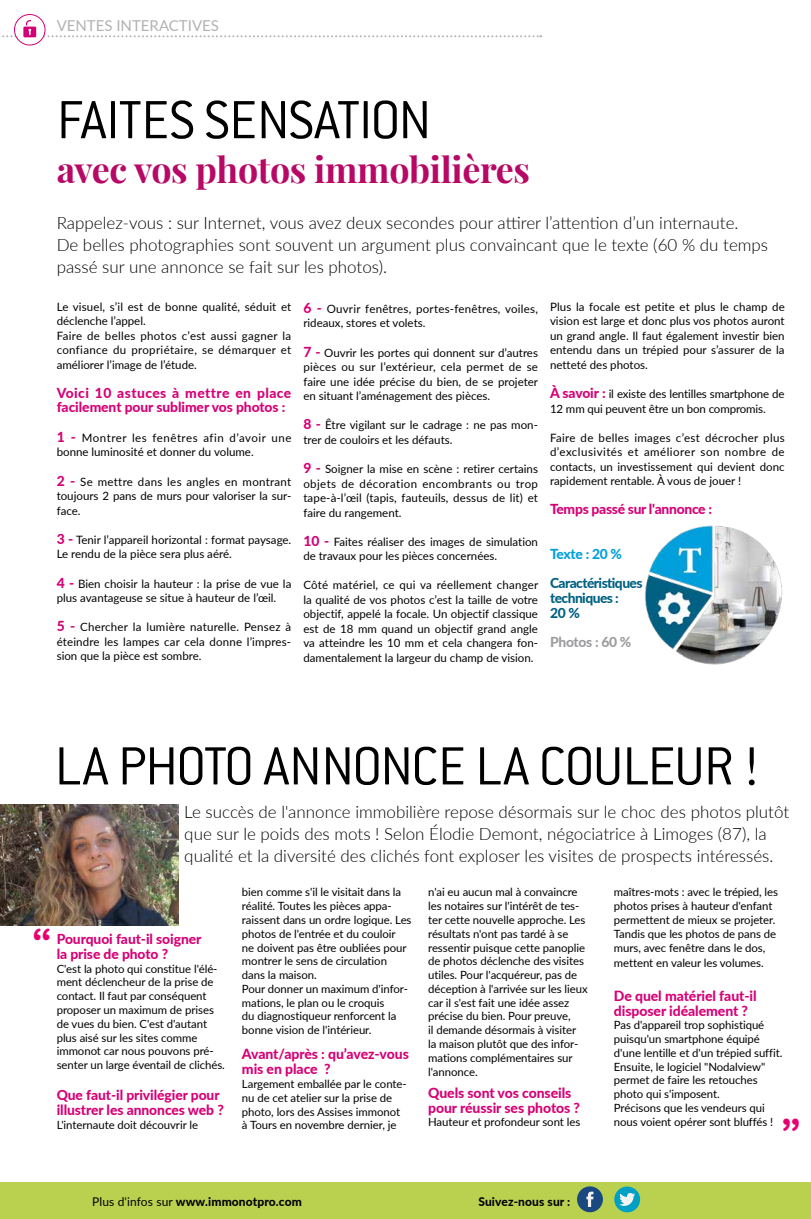
<style>
.page{position:relative;width:811px;height:1219px;background:#fff}
.page>*{position:absolute;margin:0;border:0;box-sizing:border-box;transform-origin:0 0}
.t1{font:300 59px "Conduit ITC";letter-spacing:-.02em;color:#000}
.t2{font:41.5px "Arial Rounded MT Bold";color:#e80070}
.t3{font:700 35.8px "Playfair Display";letter-spacing:-.01em;color:#b70866}
.t4{font:300 17px/22px "Lato";color:#000}
.t5{font:15px "Lato";color:#b1b2b3}
.t6{font:800 14px/15px "Lato";letter-spacing:-.005em;color:#d60076}
.t7{font:800 13.8px/14.8px "Lato";letter-spacing:-.005em;color:#d60076}
.t8{font:800 13.8px/14.8px "Lato";letter-spacing:-.04em;color:#006183}
.t9{font:800 13.8px "Lato";letter-spacing:-.02em;color:#9d9da0}
.t10{font:800 13.8px "Lato";letter-spacing:-.025em;color:#00a0db}
.t11{font:800 12px "Lato";letter-spacing:.01em;color:#000}
.t12{font:11.5px/14.5px "Lato";color:#000}
.t13{font:11.3px/13.8px "Lato";letter-spacing:-.005em;color:#000}
.s1{font-weight:800;font-size:13.8px;color:#d60076}
.s2{font-weight:400}
</style>
<div class="page">
<div style="left:0;top:1182px;width:811px;height:37px;background:#bad150"></div>
<div style="left:577px;top:1186px;width:26px;height:26px;background:#1a4880;border-radius:50%"></div>
<svg style="left:586px;top:1192px;width:8px;height:15px"></svg>
<div style="left:614px;top:1186px;width:26px;height:26px;background:#00a0c5;border-radius:50%"></div>
<svg style="left:619px;top:1193px;width:16px;height:13px"></svg>
<svg style="left:14px;top:15px;width:31px;height:30px"></svg>
<svg style="left:2px;top:20px;width:539px;height:17px"></svg>
<div style="left:14px;top:14px;width:31px;height:31px;border:1px solid #d60076;border-radius:50%"></div>
<img style="left:645px;top:525px;width:138px;height:140px">
<img style="left:0;top:804px;width:179px;height:121px">
<h3 class="t5" style="left:57px;top:15px;width:164px">VENTES INTERACTIVES</h3>
<h1 class="t1" style="left:57px;top:88px;width:376px">FAITES SENSATION</h1>
<h3 class="t3" style="left:57px;top:147px;width:475px">avec vos photos immobilières</h3>
<h3 class="t4" style="left:57px;top:211px;width:713px">Rappelez-vous : sur Internet, vous avez deux secondes pour attirer l’attention d’un internaute.<br>De belles photographies sont souvent un argument plus convaincant que le texte (60 % du temps passé sur une annonce se fait sur les photos).</h3>
<p class="t12" style="left:57px;top:299px;width:236px">Le visuel, s’il est de bonne qualité, séduit et déclenche l’appel.<br>Faire de belles photos c’est aussi gagner la confiance du propriétaire, se démarquer et améliorer l’image de l’étude.</p>
<p class="t7" style="left:57px;top:385px;width:236px">Voici 10 astuces à mettre en place facilement pour sublimer vos photos :</p>
<p class="t12" style="left:57px;top:430px;width:236px"><span class="s1">1 -</span> Montrer les fenêtres afin d’avoir une bonne luminosité et donner du volume.</p>
<p class="t12" style="left:57px;top:474px;width:236px;text-align:justify"><span class="s1">2 -</span> Se mettre dans les angles en montrant toujours 2 pans de murs pour valoriser la sur&shy;face.</p>
<p class="t12" style="left:57px;top:532px;width:236px"><span class="s1">3 -</span> Tenir l’appareil horizontal : format paysage.<br>Le rendu de la pièce sera plus aéré.</p>
<p class="t12" style="left:57px;top:576px;width:236px"><span class="s1">4 -</span> Bien choisir la hauteur : la prise de vue la plus avantageuse se situe à hauteur de l’œil.</p>
<p class="t12" style="left:57px;top:619px;width:236px;text-align:justify"><span class="s1">5 -</span> Chercher la lumière naturelle. Pensez à éteindre les lampes car cela donne l’impres&shy;sion que la pièce est sombre.</p>
<p class="t12" style="left:303px;top:301px;width:236px"><span class="s1">6 -</span> Ouvrir fenêtres, portes-fenêtres, voiles, rideaux, stores et volets.</p>
<p class="t12" style="left:303px;top:345px;width:236px;text-align:justify"><span class="s1">7 -</span> Ouvrir les portes qui donnent sur d’autres pièces ou sur l’extérieur, cela permet de se faire une idée précise du bien, de se projeter en situant l’aménagement des pièces.</p>
<p class="t12" style="left:303px;top:417px;width:236px"><span class="s1">8 -</span> Être vigilant sur le cadrage : ne pas mon&shy;trer de couloirs et les défauts.</p>
<p class="t12" style="left:303px;top:461px;width:236px;text-align:justify"><span class="s1">9 -</span> Soigner la mise en scène : retirer certains objets de décoration encombrants ou trop tape-à-l’œil (tapis, fauteuils, dessus de lit) et faire du rangement.</p>
<p class="t12" style="left:303px;top:534px;width:236px"><span class="s1">10 -</span> Faites réaliser des images de simulation de travaux pour les pièces concernées.</p>
<p class="t12" style="left:303px;top:577px;width:236px;text-align:justify">Côté matériel, ce qui va réellement changer la qualité de vos photos c’est la taille de votre objectif, appelé la focale. Un objectif classique est de 18 mm quand un objectif grand angle va atteindre les 10 mm et cela changera fon&shy;damentalement la largeur du champ de vision.</p>
<p class="t12" style="left:550px;top:299px;width:236px;text-align:justify">Plus la focale est petite et plus le champ de vision est large et donc plus vos photos auront un grand angle. Il faut également investir bien entendu dans un trépied pour s’assurer de la netteté des photos.</p>
<p class="t12" style="left:550px;top:386px;width:236px"><span class="s1">À savoir :</span> il existe des lentilles smartphone de<br>12 mm qui peuvent être un bon compromis.</p>
<p class="t12" style="left:550px;top:430px;width:236px;text-align:justify">Faire de belles images c’est décrocher plus d’exclusivités et améliorer son nombre de contacts, un investissement qui devient donc rapidement rentable. À vous de jouer !</p>
<p class="t7" style="left:550px;top:501px;width:163px">Temps passé sur l'annonce :</p>
<p class="t10" style="left:550px;top:543px;width:73px">Texte : 20 %</p>
<p class="t8" style="left:550px;top:575px;width:94px">Caractéristiques techniques :<br>20 %</p>
<p class="t9" style="left:550px;top:632px;width:83px">Photos : 60 %</p>
<h1 class="t1" style="left:55px;top:734px;width:705px">LA PHOTO ANNONCE LA COULEUR !</h1>
<p class="t4" style="left:184px;top:800px;width:606px">Le succès de l'annonce immobilière repose désormais sur le choc des photos plutôt que sur le poids des mots ! Selon Élodie Demont, négociatrice à Limoges (87), la qualité et la diversité des clichés font exploser les visites de prospects intéressés.</p>
<h2 class="t2" style="left:32px;top:920px;width:20px">“</h2>
<p class="t7" style="left:57px;top:931px;width:146px">Pourquoi faut-il soigner la prise de photo ?</p>
<p class="t13" style="left:57px;top:961px;width:170px">C'est la photo qui constitue l'élé&shy;ment déclencheur de la prise de contact. Il faut par conséquent proposer un maximum de prises de vues du bien. C'est d'autant plus aisé sur les sites comme immonot car nous pouvons pré&shy;senter un large éventail de clichés.</p>
<p class="t7" style="left:57px;top:1087px;width:164px">Que faut-il privilégier pour</p>
<p class="t6" style="left:57px;top:1102px;width:169px">illustrer les annonces web ?</p>
<p class="t13" style="left:57px;top:1117px;width:143px">L'internaute doit découvrir le</p>
<p class="t13" style="left:242px;top:885px;width:171px">bien comme s'il le visitait dans la réalité. Toutes les pièces appa&shy;raissent dans un ordre logique. Les photos de l'entrée et du couloir<br>ne doivent pas être oubliées pour montrer le sens de circulation dans la maison.<br>Pour donner un maximum d'infor&shy;mations, le plan ou le croquis<br>du diagnostiqueur renforcent la bonne vision de l'intérieur.</p>
<p class="t6" style="left:242px;top:1046px;width:168px">Avant/après : qu’avez-vous mis en place ?</p>
<p class="t13" style="left:242px;top:1076px;width:166px">Largement emballée par le conte&shy;nu de cet atelier sur la prise de photo, lors des Assises immonot à Tours en novembre dernier, je</p>
<p class="t13" style="left:428px;top:885px;width:161px">n'ai eu aucun mal à convaincre les notaires sur l'intérêt de tes&shy;ter cette nouvelle approche. Les résultats n'ont pas tardé à se ressentir puisque cette panoplie de photos déclenche des visites utiles. Pour l'acquéreur, pas de déception à l'arrivée sur les lieux car il s'est fait une idée assez précise du bien. Pour preuve,<br>il demande désormais à visiter<br>la maison plutôt que des infor&shy;mations complémentaires sur l'annonce.</p>
<p class="t6" style="left:428px;top:1084px;width:153px">Quels sont vos conseils pour réussir ses photos ?</p>
<p class="t13" style="left:428px;top:1115px;width:154px">Hauteur et profondeur sont les</p>
<p class="t11" style="left:93px;top:1193px;width:219px"><span class="s2">Plus d'infos sur</span> www.services-nego.com</p>
<p class="t11" style="left:208px;top:1193px;width:95px">immonotpro.com</p>
<p class="t11" style="left:478px;top:1193px;width:41px">Suivez-</p>
<p class="t11" style="left:480px;top:1193px;width:92px">Suivez nous sur :</p>
<p class="t13" style="left:614px;top:885px;width:166px">maîtres-mots : avec le trépied, les photos prises à hauteur d'enfant permettent de mieux se projeter.<br>Tandis que les photos de pans de murs, avec fenêtre dans le dos,</p>
<p class="t13" style="left:614px;top:955px;width:151px">mettent en valeur les volumes.</p>
<p class="t6" style="left:614px;top:987px;width:144px">De quel matériel faut-il disposer idéalement ?</p>
<p class="t13" style="left:614px;top:1018px;width:170px">Pas d'appareil trop sophistiqué puisqu'un smartphone équipé d'une lentille et d'un trépied suffit.<br>Ensuite, le logiciel "Nodalview" permet de faire les retouches photo qui s'imposent.<br>Précisons que les vendeurs qui nous voient opérer sont bluffés !</p>
<h2 class="t2" style="left:782px;top:1109px;width:20px">”</h2>
</div>
